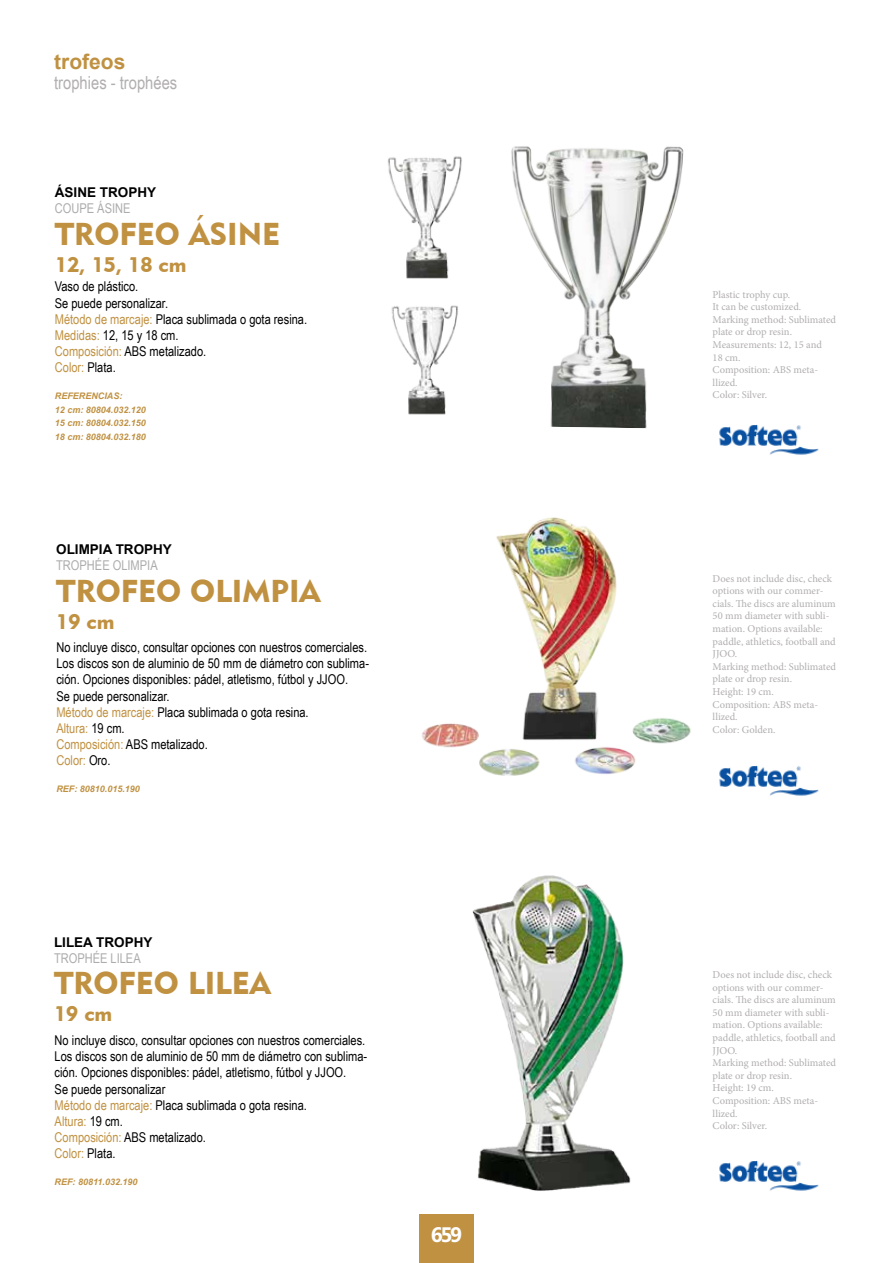
<style>
.page{position:relative;width:893px;height:1263px;background:#fff}
.page>*{position:absolute;margin:0;border:0;box-sizing:border-box;transform-origin:0 0}
.t1{font:31.5px "Geometric 415 BT Black A";color:#c09141}
.t2{font:21px "Geometric 415 BT Black A";color:#c09141}
.t3{font:700 21px "Arial";color:#c09141}
.t4{font:700 21px "Microsoft Phags Pa";color:#fff}
.t5{font:18px "Arial Narrow";color:#b1aeae}
.t6{font:13.5px/16.2px "Arial Narrow";color:#000}
.t7{font:13.5px "Arial Narrow";color:#acacac}
.t8{font:700 13.5px "Arial";color:#000}
.t9{font:10.5px/12.6px "Minion Pro";color:#b1aeae}
.t10{font:italic 700 9px/13.5px "Arial";color:#c09141}
.s1{color:#c09141}
</style>
<div class="page">
<div style="left:419px;top:1214px;width:55px;height:49px;background:#c09141"></div>
<img style="left:719px;top:425px;width:100px;height:30px">
<img style="left:511px;top:146px;width:173px;height:283px">
<img style="left:388px;top:156px;width:74px;height:123px">
<img style="left:391px;top:305px;width:67px;height:110px">
<img style="left:719px;top:765px;width:100px;height:31px">
<img style="left:422px;top:517px;width:269px;height:259px">
<img style="left:719px;top:1160px;width:100px;height:31px">
<img style="left:472px;top:875px;width:159px;height:316px">
<h2 class="t3" style="left:54px;top:47px;width:73px">trofeos</h2>
<h3 class="t5" style="left:54px;top:69px;width:125px">trophies - trophées</h3>
<p class="t8" style="left:55px;top:183px;width:103px">ÁSINE TROPHY</p>
<p class="t7" style="left:55px;top:198px;width:77px">COUPE ÁSINE</p>
<h1 class="t1" style="left:55px;top:214px;width:227px">TROFEO ÁSINE</h1>
<h2 class="t2" style="left:55px;top:252px;width:133px">12, 15, 18 cm</h2>
<p class="t6" style="left:55px;top:278px;width:254px">Vaso de plástico.<br>Se puede personalizar.<br><span class="s1">Método de marcaje:</span> Placa sublimada o gota resina.<br><span class="s1">Medidas:</span> 12, 15 y 18 cm.<br><span class="s1">Composición:</span> ABS metalizado.<br><span class="s1">Color:</span> Plata.</p>
<p class="t10" style="left:55px;top:390px;width:93px">REFERENCIAS:<br>12 cm: 80804.032.120<br>15 cm: 80804.032.150<br>18 cm: 80804.032.180</p>
<p class="t8" style="left:56px;top:540px;width:117px">OLIMPIA TROPHY</p>
<p class="t7" style="left:56px;top:556px;width:103px">TROPHÉE OLIMPIA</p>
<h1 class="t1" style="left:56px;top:572px;width:266px">TROFEO OLIMPIA</h1>
<h2 class="t2" style="left:56px;top:609px;width:60px">19 cm</h2>
<p class="t6" style="left:56px;top:639px;width:314px">No incluye disco, consultar opciones con nuestros comerciales.<br>Los discos son de aluminio de 50 mm de diámetro con sublima&shy;ción. Opciones disponibles: pádel, atletismo, fútbol y JJOO.<br>Se puede personalizar.<br><span class="s1">Método de marcaje:</span> Placa sublimada o gota resina.<br><span class="s1">Altura:</span> 19 cm.<br><span class="s1">Composición:</span> ABS metalizado.<br><span class="s1">Color:</span> Oro.</p>
<p class="t10" style="left:56px;top:783px;width:85px">REF: 80810.015.190</p>
<p class="t8" style="left:54px;top:932px;width:100px">LILEA TROPHY</p>
<p class="t7" style="left:54px;top:948px;width:88px">TROPHÉE LILEA</p>
<h1 class="t1" style="left:54px;top:964px;width:218px">TROFEO LILEA</h1>
<h2 class="t2" style="left:54px;top:1001px;width:60px">19 cm</h2>
<p class="t6" style="left:55px;top:1032px;width:314px">No incluye disco, consultar opciones con nuestros comerciales.<br>Los discos son de aluminio de 50 mm de diámetro con sublima&shy;ción. Opciones disponibles: pádel, atletismo, fútbol y JJOO.<br>Se puede personalizar<br><span class="s1">Método de marcaje:</span> Placa sublimada o gota resina.<br><span class="s1">Altura:</span> 19 cm.<br><span class="s1">Composición:</span> ABS metalizado.<br><span class="s1">Color:</span> Plata.</p>
<p class="t10" style="left:55px;top:1176px;width:84px">REF: 80811.032.190</p>
<h2 class="t4" style="left:431px;top:1220px;width:33px">659</h2>
<p class="t9" style="left:713px;top:288px;width:125px">Plastic trophy cup.<br>It can be customized.<br>Marking method: Sublimated plate or drop resin.<br>Measurements: 12, 15 and<br>18 cm.<br>Composition: ABS meta&shy;llized.<br>Color: Silver.</p>
<p class="t9" style="left:713px;top:572px;width:125px">Does not include disc, check options with our commer&shy;cials. The discs are aluminum<br>50 mm diameter with subli&shy;mation. Options available: paddle, athletics, football and<br>JJOO.<br>Marking method: Sublimated plate or drop resin.<br>Height: 19 cm.<br>Composition: ABS meta&shy;llized.<br>Color: Golden.</p>
<p class="t9" style="left:713px;top:968px;width:125px">Does not include disc, check options with our commer&shy;cials. The discs are aluminum<br>50 mm diameter with subli&shy;mation. Options available: paddle, athletics, football and<br>JJOO.<br>Marking method: Sublimated plate or drop resin.<br>Height: 19 cm.<br>Composition: ABS meta&shy;llized.<br>Color: Silver.</p>
</div>
